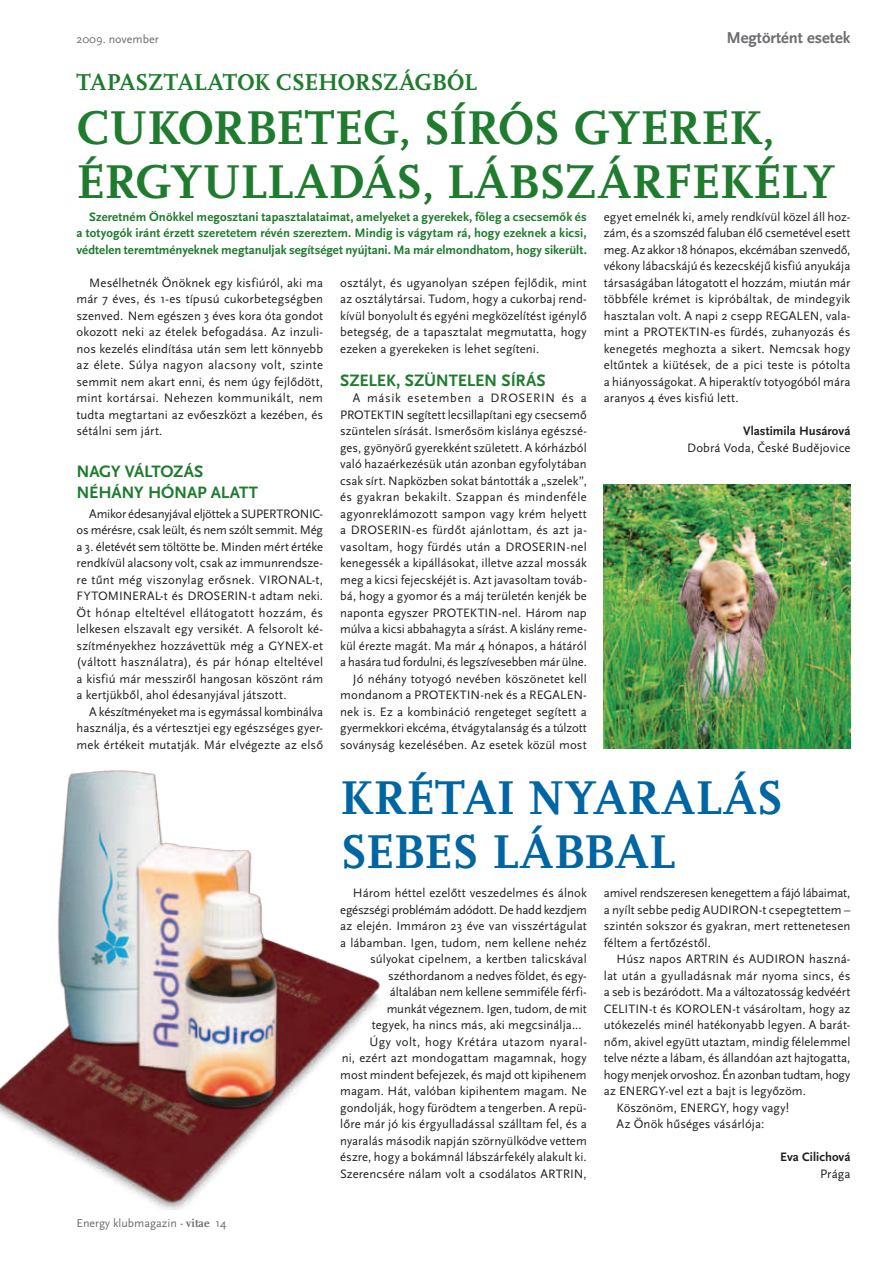
<style>
.page{position:relative;width:893px;height:1263px;background:#fff}
.page>*{position:absolute;margin:0;border:0;box-sizing:border-box;transform-origin:0 0}
.t1{font:700 49.5px/54px "Scala CE";letter-spacing:-.01em;color:#1f7b2e}
.t2{font:700 49.5px/54px "Scala CE";letter-spacing:-.005em;color:#0065a3}
.t3{font:700 24px "Scala CE";letter-spacing:-.025em;color:#1f7b2e}
.t4{font:700 17.25px "Scala Sans CE";letter-spacing:.015em;color:#1f7b2e}
.t5{font:700 16.5px "Scala Sans CE";color:#6c6d70}
.t6{font:12.75px/16.5px "Scala Sans CE";letter-spacing:.005em;color:#231f20;text-align:justify}
.t7{font:700 12.75px/16.5px "Scala Sans CE";color:#1f7b2e;text-align:justify}
.t8{font:12.75px "Scala Sans CE";letter-spacing:-.015em;color:#231f20}
.t9{font:12.75px "Scala Sans CE";letter-spacing:-.02em;color:#231f20}
.t10{font:12.75px "Scala Sans CE";letter-spacing:-.025em;color:#231f20}
.t11{font:12.75px "Scala Sans CE";letter-spacing:.03em;color:#231f20}
.t12{font:700 12.75px "Scala Sans CE";color:#231f20}
.t13{font:12px "Scala Sans CE";color:#6c6d70}
.s1{font-family:"Scala CE";font-weight:700}
</style>
<div class="page">
<img style="left:604px;top:485px;width:246px;height:264px">
<img style="left:0;top:770px;width:380px;height:439px">
<p class="t13" style="left:77px;top:32px;width:84px">2009. november</p>
<p class="t5" style="left:726px;top:28px;width:126px">Megtörtént esetek</p>
<h2 class="t3" style="left:77px;top:68px;width:402px">TAPASZTALATOK CSEHORSZÁGBÓL</h2>
<h1 class="t1" style="left:77px;top:101px;width:133px">CUKORBE</h1>
<h1 class="t1" style="left:77px;top:101px;width:759px;text-indent:228px">TEG, SÍRÓS GYEREK,<br>ÉRGYULLADÁS, LÁBSZÁRFEKÉLY</h1>
<p class="t7" style="left:77px;top:208px;width:512px;text-indent:13px">Szeretném Önökkel megosztani tapasztalataimat, amelyeket a gyerekek, főleg a csecsemők és a totyogók iránt érzett szeretetem révén szereztem. Mindig is vágytam rá, hogy ezeknek a kicsi, védtelen teremtményeknek megtanuljak segítséget nyújtani. Ma már elmondhatom, hogy sikerült.</p>
<p class="t6" style="left:77px;top:275px;width:248px;text-indent:13px">Mesélhetnék Önöknek egy kisfiúról, aki ma már 7 éves, és 1-es típusú cukorbetegségben szenved. Nem egészen 3 éves kora óta gondot okozott neki az ételek befogadása. Az inzuli&shy;nos kezelés elindítása után sem lett könnyebb az élete. Súlya nagyon alacsony volt, szinte semmit nem akart enni, és nem úgy fejlődött, mint kortársai. Nehezen kommunikált, nem tudta megtartani az evőeszközt a kezében, és sétálni sem járt.</p>
<h3 class="t4" style="left:77px;top:462px;width:25px">Nagy</h3>
<h3 class="t4" style="left:125px;top:462px;width:11px">változás</h3>
<h3 class="t4" style="left:77px;top:483px;width:12px">néhány</h3>
<h3 class="t4" style="left:148px;top:483px;width:13px">hóna</h3>
<h3 class="t4" style="left:197px;top:483px;width:25px">p alatt</h3>
<p class="t10" style="left:89px;top:507px;width:167px">Amikor édesanyjával eljöttek a Supertronic</p>
<p class="t6" style="left:77px;top:506px;width:248px;text-indent:243px">- os mérésre, csak leült, és nem szólt semmit. Még a 3. életévét sem töltötte be. Minden mért értéke rendkívül alacsony volt, csak az immunrendsze&shy;re tűnt még viszonylag erősnek. VIRONAL-t, FYTOMINERAL-t és DROSERIN-t adtam neki.<br>Öt hónap elteltével ellátogatott hozzám, és lelkesen elszavalt egy versikét. A felsorolt ké&shy;szítményekhez hozzávettük még a GYNEX-et (váltott használatra), és pár hónap elteltével a kisfiú már messziről hangosan köszönt rám a kertjükből, ahol édesanyjával játszott.</p>
<p class="t6" style="left:77px;top:704px;width:248px;text-indent:13px">A készítményeket ma is egymással kombinálva használja, és a vértesztjei egy egészséges gyer&shy;mek értékeit mutatják. Már elvégezte az első</p>
<p class="t6" style="left:340px;top:275px;width:248px">osztályt, és ugyanolyan szépen fejlődik, mint az osztálytársai. Tudom, hogy a cukorbaj rend&shy;kívül bonyolult és egyéni megközelítést igénylő betegség, de a tapasztalat megmutatta, hogy ezeken a gyerekeken is lehet segíteni.</p>
<h3 class="t4" style="left:340px;top:371px;width:20px">Szelek</h3>
<h3 class="t4" style="left:396px;top:371px;width:51px">, szüntelen</h3>
<h3 class="t4" style="left:502px;top:371px;width:25px">sírás</h3>
<p class="t6" style="left:340px;top:390px;width:248px;text-align:right">A másik esetemben a DROSERIN és a PROTEKTIN segített lecsillapítani egy csecsemő szüntelen sírását. Ismerősöm kislánya egészsé&shy;ges, gyönyörű gyerekként született. A kórházból való hazaérkezésük után azonban egyfolytában csak sírt. Napközben sokat bántották a „szelek”, és gyakran bekakilt. Szappan és mindenféle agyonreklámozott sampon vagy krém helyett a DROSERIN-es fürdőt ajánlottam, és azt ja&shy;vasoltam, hogy fürdés után a DROSERIN-nel kenegessék a kipállásokat, illetve azzal mossák meg a kicsi fejecskéjét is. Azt javasoltam továb&shy;bá, hogy a gyomor és a máj területén kenjék be naponta egyszer PROTEKTIN-nel. Három nap múlva a kicsi abbahagyta a sírást. A kislány reme&shy;kül érezte magát. Ma már 4 hónapos, a hátáról a hasára tud fordulni, és legszívesebben már ülne.<br>Jó néhány totyogó nevében köszönetet kell mondanom a PROTEKTIN-nek és a REGALEN&shy;nek is. Ez a kombináció rengeteget segített a gyermekkori ekcéma, étvágytalanság és a túlzott soványság kezelésében. Az esetek közül most</p>
<p class="t6" style="left:604px;top:209px;width:248px">egyet emelnék ki, amely rendkívül közel áll hoz&shy;zám, és a szomszéd faluban élő csemetével esett meg. Az akkor 18 hónapos, ekcémában szenvedő, vékony lábacskájú és kezecskéjű kisfiú anyukája társaságában látogatott el hozzám, miután már többféle krémet is kipróbáltak, de mindegyik hasztalan volt. A napi 2 csepp REGALEN, vala&shy;mint a PROTEKTIN-es fürdés, zuhanyozás és kenegetés meghozta a sikert. Nemcsak hogy eltűntek a kiütések, de a pici teste is pótolta a hiányosságokat. A hiperaktív totyogóból mára aranyos 4 éves kisfiú lett.</p>
<p class="t12" style="left:743px;top:424px;width:109px">Vlastimila Husárová</p>
<p class="t6" style="left:687px;top:440px;width:165px">Dobrá Voda, České Budějovice</p>
<h1 class="t2" style="left:340px;top:771px;width:353px">KRÉTAI NYARALÁS<br>SEBES LÁBBAL</h1>
<p class="t13" style="left:77px;top:1217px;width:152px">Energy klubmagazin - <span class="s1">VITAE</span> 14</p>
<p class="t6" style="left:353px;top:885px;width:235px">Három héttel ezelőtt veszedelmes és álnok</p>
<p class="t8" style="left:340px;top:903px;width:248px">egészségi problémám adódott. De hadd kezdjem</p>
<p class="t6" style="left:340px;top:918px;width:248px">az elején. Immáron 23 éve van visszértágulat</p>
<p class="t6" style="left:340px;top:935px;width:248px">a lábamban. Igen, tudom, nem kellene nehéz</p>
<p class="t6" style="left:370px;top:951px;width:218px">súlyokat cipelnem, a kertben talicskával</p>
<p class="t6" style="left:388px;top:968px;width:200px">széthordanom a nedves földet, és egy-</p>
<p class="t6" style="left:390px;top:984px;width:199px">általában nem kellene semmiféle férfi-</p>
<p class="t6" style="left:387px;top:1001px;width:202px">munkát végeznem. Igen, tudom, de mit</p>
<p class="t6" style="left:372px;top:1017px;width:211px">tegyek, ha nincs más, aki megcsinálja...</p>
<p class="t11" style="left:369px;top:1035px;width:219px">Úgy volt, hogy Krétára utazom nyaral-</p>
<p class="t6" style="left:342px;top:1050px;width:247px">ni, ezért azt mondogattam magamnak, hogy</p>
<p class="t6" style="left:340px;top:1067px;width:248px">most mindent befejezek, és majd ott kipihenem</p>
<p class="t6" style="left:340px;top:1083px;width:248px">magam. Hát, valóban kipihentem magam. Ne</p>
<p class="t6" style="left:340px;top:1100px;width:248px">gondolják, hogy fürödtem a tengerben. A repü-</p>
<p class="t6" style="left:340px;top:1116px;width:248px">lőre már jó kis érgyulladással szálltam fel, és a</p>
<p class="t6" style="left:340px;top:1133px;width:248px">nyaralás második napján szörnyülködve vettem</p>
<p class="t6" style="left:340px;top:1149px;width:248px">észre, hogy a bokámnál lábszárfekély alakult ki.</p>
<p class="t6" style="left:340px;top:1166px;width:248px">Szerencsére nálam volt a csodálatos ARTRIN,</p>
<p class="t6" style="left:604px;top:885px;width:248px">amivel rendszeresen kenegettem a fájó lábaimat, a nyílt sebbe pedig AUDIRON-t csepegtettem – szintén sokszor és gyakran, mert rettenetesen féltem a fertőzéstől.</p>
<p class="t6" style="left:617px;top:951px;width:235px">Húsz napos ARTRIN és AUDIRON haszná-</p>
<p class="t6" style="left:604px;top:968px;width:248px">lat után a gyulladásnak már nyoma sincs, és</p>
<p class="t6" style="left:604px;top:984px;width:248px">a seb is bezáródott. Ma a változatosság kedvéért</p>
<p class="t6" style="left:604px;top:1001px;width:248px">CELITIN-t és KOROLEN-t vásároltam, hogy az</p>
<p class="t6" style="left:604px;top:1017px;width:248px">utókezelés minél hatékonyabb legyen. A barát-</p>
<p class="t6" style="left:604px;top:1034px;width:248px">nőm, akivel együtt utaztam, mindig félelemmel</p>
<p class="t6" style="left:604px;top:1050px;width:248px">telve nézte a lábam, és állandóan azt hajtogatta,</p>
<p class="t9" style="left:604px;top:1068px;width:248px">hogy menjek orvoshoz. Én azonban tudtam, hogy</p>
<p class="t6" style="left:604px;top:1083px;width:204px">az ENERGY-vel ezt a bajt is legyőzöm.</p>
<p class="t6" style="left:617px;top:1100px;width:174px">Köszönöm, ENERGY, hogy vagy!</p>
<p class="t6" style="left:617px;top:1116px;width:149px">Az Önök hűséges vásárlója:</p>
<p class="t12" style="left:780px;top:1150px;width:72px">Eva Cilichová</p>
<p class="t6" style="left:820px;top:1166px;width:32px">Prága</p>
</div>
